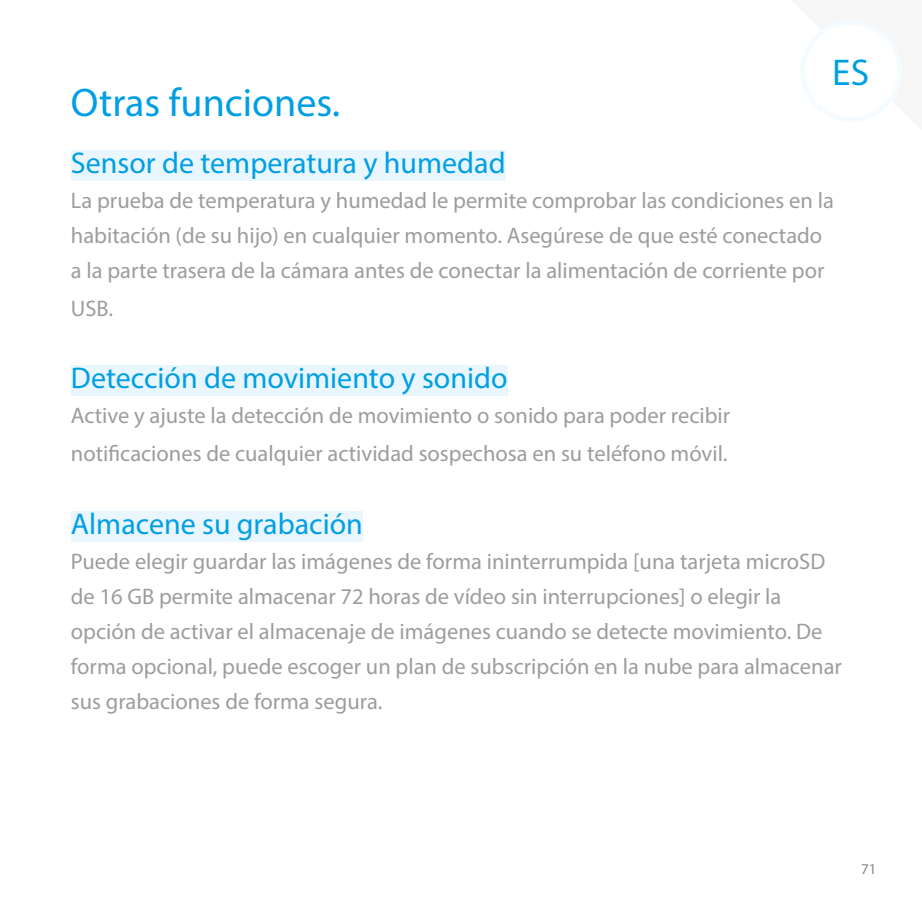
<style>
.page{position:relative;width:922px;height:922px;background:#fff}
.page>*{position:absolute;margin:0;border:0;box-sizing:border-box;transform-origin:0 0}
.t1{font:40px "Myriad Pro";color:#009fe3}
.t2{font:37.25px "Myriad Pro";color:#009fe3}
.t3{font:30px "Myriad Pro";color:#009fe3}
.t4{font:22.5px/35px "Myriad Pro";color:#9d9d9c}
.t5{font:15px "Myriad Pro";color:#878787}
</style>
<div class="page">
<div style="left:800px;top:20px;width:101px;height:102px;border:5px solid #f5fbfe;border-radius:50%"></div>
<div style="left:71px;top:151px;width:434px;height:30px;background:#eaf6fe"></div>
<div style="left:71px;top:366px;width:436px;height:30px;background:#eaf6fe"></div>
<div style="left:71px;top:511px;width:292px;height:30px;background:#eaf6fe"></div>
<h2 class="t2" style="left:832px;top:49px;width:38px">ES</h2>
<h1 class="t1" style="left:71px;top:78px;width:271px">Otras funciones.</h1>
<h3 class="t3" style="left:71px;top:145px;width:436px">Sensor de temperatura y humedad</h3>
<p class="t4" style="left:71px;top:183px;width:764px">La prueba de temperatura y humedad le permite comprobar las condiciones en la habitación (de su hijo) en cualquier momento. Asegúrese de que esté conectado a la parte trasera de la cámara antes de conectar la alimentación de corriente por</p>
<p class="t4" style="left:71px;top:290px;width:44px">USB.</p>
<h3 class="t3" style="left:71px;top:360px;width:438px">Detección de movimiento y sonido</h3>
<p class="t4" style="left:71px;top:396px;width:660px;line-height:37.5px">Active y ajuste la detección de movimiento o sonido para poder recibir notificaciones de cualquier actividad sospechosa en su teléfono móvil.</p>
<h3 class="t3" style="left:71px;top:505px;width:293px">Almacene su grabación</h3>
<p class="t4" style="left:71px;top:543px;width:772px">Puede elegir guardar las imágenes de forma ininterrumpida [una tarjeta microSD de 16 GB permite almacenar 72 horas de vídeo sin interrupciones] o elegir la opción de activar el almacenaje de imágenes cuando se detecte movimiento. De forma opcional, puede escoger un plan de subscripción en la nube para almacenar sus grabaciones de forma segura.</p>
<p class="t5" style="left:860px;top:859px;width:17px">71</p>
</div>
